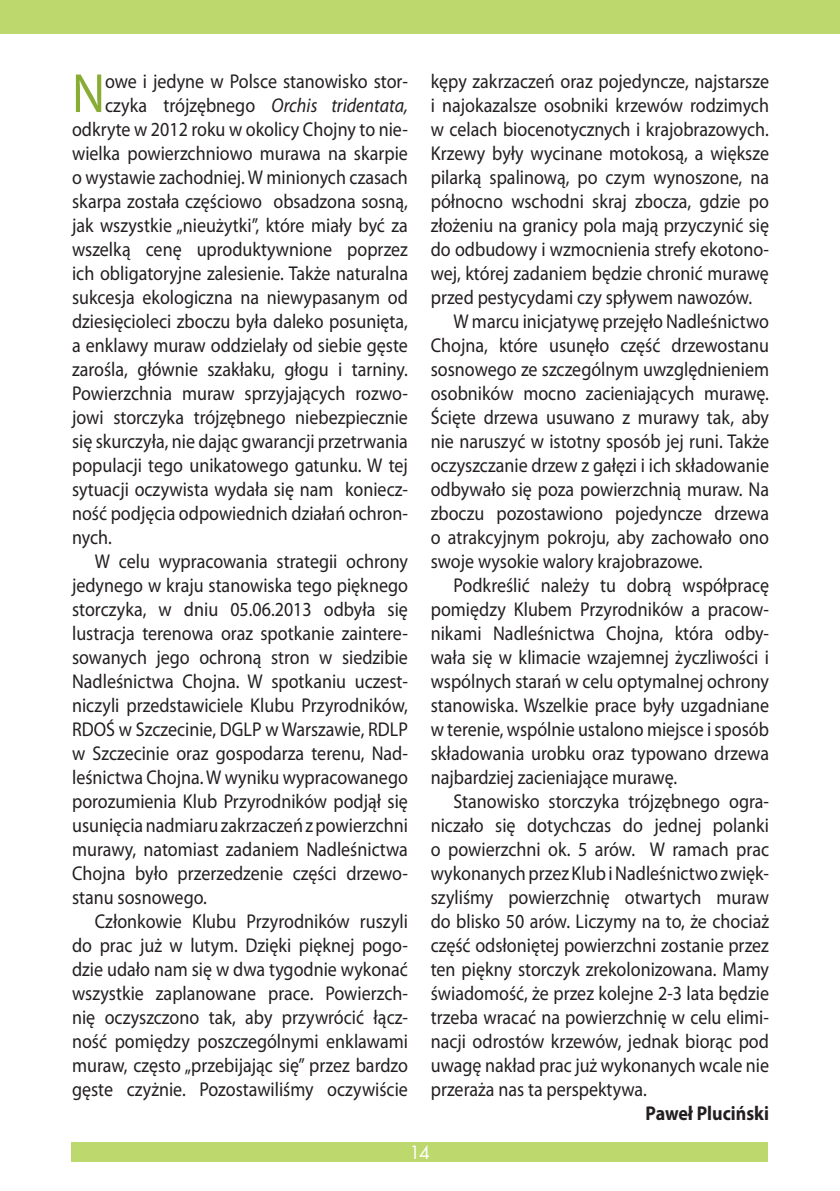
<style>
.page{position:relative;width:840px;height:1191px;background:#fff}
.page>*{position:absolute;margin:0;border:0;box-sizing:border-box;transform-origin:0 0}
.t1{font:55.6px "Myriad Pro";color:#88ac34;scale:.9 1}
.t2{font:20px "Myriad Pro";color:#231f20;scale:.9 1}
.t3{font:italic 20px "Myriad Pro";color:#231f20;scale:.9 1}
.t4{font:700 20px "Myriad Pro";color:#231f20;scale:.9 1}
.t5{font:20px "Futur TEE";color:#fff}
.s1{font-style:normal}
</style>
<div class="page">
<div style="left:0;top:0;width:839px;height:34px;background:#bdd86d"></div>
<hr style="left:839px;top:0;width:1px;height:34px;background:#bdd86d">
<div style="left:71px;top:1141px;width:696px;height:20px;background:#bdd86d"></div>
<h1 class="t1" style="left:72px;top:59px;width:38px">N</h1>
<p class="t2" style="left:105px;top:69px;width:338px">owe i jedyne w Polsce stanowisko stor-</p>
<p class="t3" style="left:105px;top:93px;width:338px"><span class="s1">czyka trójzębnego</span> Orchis tridentata,</p>
<p class="t2" style="left:72px;top:117px;width:374px">odkryte w 2012 roku w okolicy Chojny to nie-</p>
<p class="t2" style="left:72px;top:141px;width:374px">wielka powierzchniowo murawa na skarpie</p>
<p class="t2" style="left:72px;top:165px;width:374px">o wystawie zachodniej. W minionych czasach</p>
<p class="t2" style="left:72px;top:189px;width:374px">skarpa została częściowo obsadzona sosną,</p>
<p class="t2" style="left:72px;top:213px;width:374px">jak wszystkie „nieużytki”, które miały być za</p>
<p class="t2" style="left:72px;top:237px;width:374px">wszelką cenę uproduktywnione poprzez</p>
<p class="t2" style="left:72px;top:261px;width:374px">ich obligatoryjne zalesienie. Także naturalna</p>
<p class="t2" style="left:72px;top:285px;width:374px">sukcesja ekologiczna na niewypasanym od</p>
<p class="t2" style="left:72px;top:309px;width:374px">dziesięcioleci zboczu była daleko posunięta,</p>
<p class="t2" style="left:72px;top:333px;width:374px">a enklawy muraw oddzielały od siebie gęste</p>
<p class="t2" style="left:72px;top:357px;width:374px">zarośla, głównie szakłaku, głogu i tarniny.</p>
<p class="t2" style="left:72px;top:381px;width:374px">Powierzchnia muraw sprzyjających rozwo-</p>
<p class="t2" style="left:72px;top:405px;width:374px">jowi storczyka trójzębnego niebezpiecznie</p>
<p class="t2" style="left:72px;top:429px;width:374px">się skurczyła, nie dając gwarancji przetrwania</p>
<p class="t2" style="left:72px;top:453px;width:374px">populacji tego unikatowego gatunku. W tej</p>
<p class="t2" style="left:72px;top:477px;width:374px">sytuacji oczywista wydała się nam koniecz-</p>
<p class="t2" style="left:72px;top:501px;width:374px">ność podjęcia odpowiednich działań ochron-</p>
<p class="t2" style="left:72px;top:525px;width:46px">nych.</p>
<p class="t2" style="left:95px;top:549px;width:349px">W celu wypracowania strategii ochrony</p>
<p class="t2" style="left:72px;top:573px;width:374px">jedynego w kraju stanowiska tego pięknego</p>
<p class="t2" style="left:72px;top:597px;width:374px">storczyka, w dniu 05.06.2013 odbyła się</p>
<p class="t2" style="left:72px;top:621px;width:374px">lustracja terenowa oraz spotkanie zaintere-</p>
<p class="t2" style="left:72px;top:645px;width:374px">sowanych jego ochroną stron w siedzibie</p>
<p class="t2" style="left:72px;top:669px;width:374px">Nadleśnictwa Chojna. W spotkaniu uczest-</p>
<p class="t2" style="left:72px;top:693px;width:374px">niczyli przedstawiciele Klubu Przyrodników,</p>
<p class="t2" style="left:72px;top:717px;width:374px">RDOŚ w Szczecinie, DGLP w Warszawie, RDLP</p>
<p class="t2" style="left:72px;top:741px;width:374px">w Szczecinie oraz gospodarza terenu, Nad-</p>
<p class="t2" style="left:72px;top:765px;width:374px">leśnictwa Chojna. W wyniku wypracowanego</p>
<p class="t2" style="left:72px;top:789px;width:374px">porozumienia Klub Przyrodników podjął się</p>
<p class="t2" style="left:72px;top:813px;width:374px">usunięcia nadmiaru zakrzaczeń z powierzchni</p>
<p class="t2" style="left:72px;top:837px;width:374px">murawy, natomiast zadaniem Nadleśnictwa</p>
<p class="t2" style="left:72px;top:861px;width:374px">Chojna było przerzedzenie części drzewo-</p>
<p class="t2" style="left:72px;top:885px;width:151px">stanu sosnowego.</p>
<p class="t2" style="left:95px;top:909px;width:349px">Członkowie Klubu Przyrodników ruszyli</p>
<p class="t2" style="left:72px;top:933px;width:374px">do prac już w lutym. Dzięki pięknej pogo-</p>
<p class="t2" style="left:72px;top:957px;width:374px">dzie udało nam się w dwa tygodnie wykonać</p>
<p class="t2" style="left:72px;top:981px;width:374px">wszystkie zaplanowane prace. Powierzch-</p>
<p class="t2" style="left:72px;top:1005px;width:374px">nię oczyszczono tak, aby przywrócić łącz-</p>
<p class="t2" style="left:72px;top:1029px;width:374px">ność pomiędzy poszczególnymi enklawami</p>
<p class="t2" style="left:72px;top:1053px;width:374px">muraw, często „przebijając się” przez bardzo</p>
<p class="t2" style="left:72px;top:1077px;width:374px">gęste czyżnie. Pozostawiliśmy oczywiście</p>
<p class="t2" style="left:430px;top:69px;width:377px">kępy zakrzaczeń oraz pojedyncze, najstarsze</p>
<p class="t2" style="left:430px;top:93px;width:377px">i najokazalsze osobniki krzewów rodzimych</p>
<p class="t2" style="left:430px;top:117px;width:377px">w celach biocenotycznych i krajobrazowych.</p>
<p class="t2" style="left:430px;top:141px;width:377px">Krzewy były wycinane motokosą, a większe</p>
<p class="t2" style="left:430px;top:165px;width:377px">pilarką spalinową, po czym wynoszone, na</p>
<p class="t2" style="left:430px;top:189px;width:377px">północno wschodni skraj zbocza, gdzie po</p>
<p class="t2" style="left:430px;top:213px;width:377px">złożeniu na granicy pola mają przyczynić się</p>
<p class="t2" style="left:430px;top:237px;width:377px">do odbudowy i wzmocnienia strefy ekotono-</p>
<p class="t2" style="left:430px;top:261px;width:377px">wej, której zadaniem będzie chronić murawę</p>
<p class="t2" style="left:430px;top:285px;width:358px">przed pestycydami czy spływem nawozów.</p>
<p class="t2" style="left:453px;top:309px;width:352px">W marcu inicjatywę przejęło Nadleśnictwo</p>
<p class="t2" style="left:430px;top:333px;width:377px">Chojna, które usunęło część drzewostanu</p>
<p class="t2" style="left:430px;top:357px;width:377px">sosnowego ze szczególnym uwzględnieniem</p>
<p class="t2" style="left:430px;top:381px;width:377px">osobników mocno zacieniających murawę.</p>
<p class="t2" style="left:430px;top:405px;width:377px">Ścięte drzewa usuwano z murawy tak, aby</p>
<p class="t2" style="left:430px;top:429px;width:377px">nie naruszyć w istotny sposób jej runi. Także</p>
<p class="t2" style="left:430px;top:453px;width:377px">oczyszczanie drzew z gałęzi i ich składowanie</p>
<p class="t2" style="left:430px;top:477px;width:377px">odbywało się poza powierzchnią muraw. Na</p>
<p class="t2" style="left:430px;top:501px;width:377px">zboczu pozostawiono pojedyncze drzewa</p>
<p class="t2" style="left:430px;top:525px;width:377px">o atrakcyjnym pokroju, aby zachowało ono</p>
<p class="t2" style="left:430px;top:549px;width:303px">swoje wysokie walory krajobrazowe.</p>
<p class="t2" style="left:453px;top:573px;width:352px">Podkreślić należy tu dobrą współpracę</p>
<p class="t2" style="left:430px;top:597px;width:377px">pomiędzy Klubem Przyrodników a pracow-</p>
<p class="t2" style="left:430px;top:621px;width:377px">nikami Nadleśnictwa Chojna, która odby-</p>
<p class="t2" style="left:430px;top:645px;width:377px">wała się w klimacie wzajemnej życzliwości i</p>
<p class="t2" style="left:430px;top:669px;width:377px">wspólnych starań w celu optymalnej ochrony</p>
<p class="t2" style="left:430px;top:693px;width:377px">stanowiska. Wszelkie prace były uzgadniane</p>
<p class="t2" style="left:430px;top:717px;width:377px">w terenie, wspólnie ustalono miejsce i sposób</p>
<p class="t2" style="left:430px;top:741px;width:377px">składowania urobku oraz typowano drzewa</p>
<p class="t2" style="left:430px;top:765px;width:275px">najbardziej zacieniające murawę.</p>
<p class="t2" style="left:453px;top:789px;width:352px">Stanowisko storczyka trójzębnego ogra-</p>
<p class="t2" style="left:430px;top:813px;width:377px">niczało się dotychczas do jednej polanki</p>
<p class="t2" style="left:430px;top:837px;width:377px">o powierzchni ok. 5 arów. W ramach prac</p>
<p class="t2" style="left:430px;top:861px;width:377px">wykonanych przez Klub i Nadleśnictwo zwięk-</p>
<p class="t2" style="left:430px;top:885px;width:377px">szyliśmy powierzchnię otwartych muraw</p>
<p class="t2" style="left:430px;top:909px;width:377px">do blisko 50 arów. Liczymy na to, że chociaż</p>
<p class="t2" style="left:430px;top:933px;width:377px">część odsłoniętej powierzchni zostanie przez</p>
<p class="t2" style="left:430px;top:957px;width:377px">ten piękny storczyk zrekolonizowana. Mamy</p>
<p class="t2" style="left:430px;top:981px;width:377px">świadomość, że przez kolejne 2-3 lata będzie</p>
<p class="t2" style="left:430px;top:1005px;width:377px">trzeba wracać na powierzchnię w celu elimi-</p>
<p class="t2" style="left:430px;top:1029px;width:377px">nacji odrostów krzewów, jednak biorąc pod</p>
<p class="t2" style="left:430px;top:1053px;width:377px">uwagę nakład prac już wykonanych wcale nie</p>
<p class="t2" style="left:430px;top:1077px;width:241px">przeraża nas ta perspektywa.</p>
<p class="t4" style="left:645px;top:1100px;width:138px">Paweł Pluciński</p>
<p class="t5" style="left:409px;top:1140px;width:23px">14</p>
</div>
